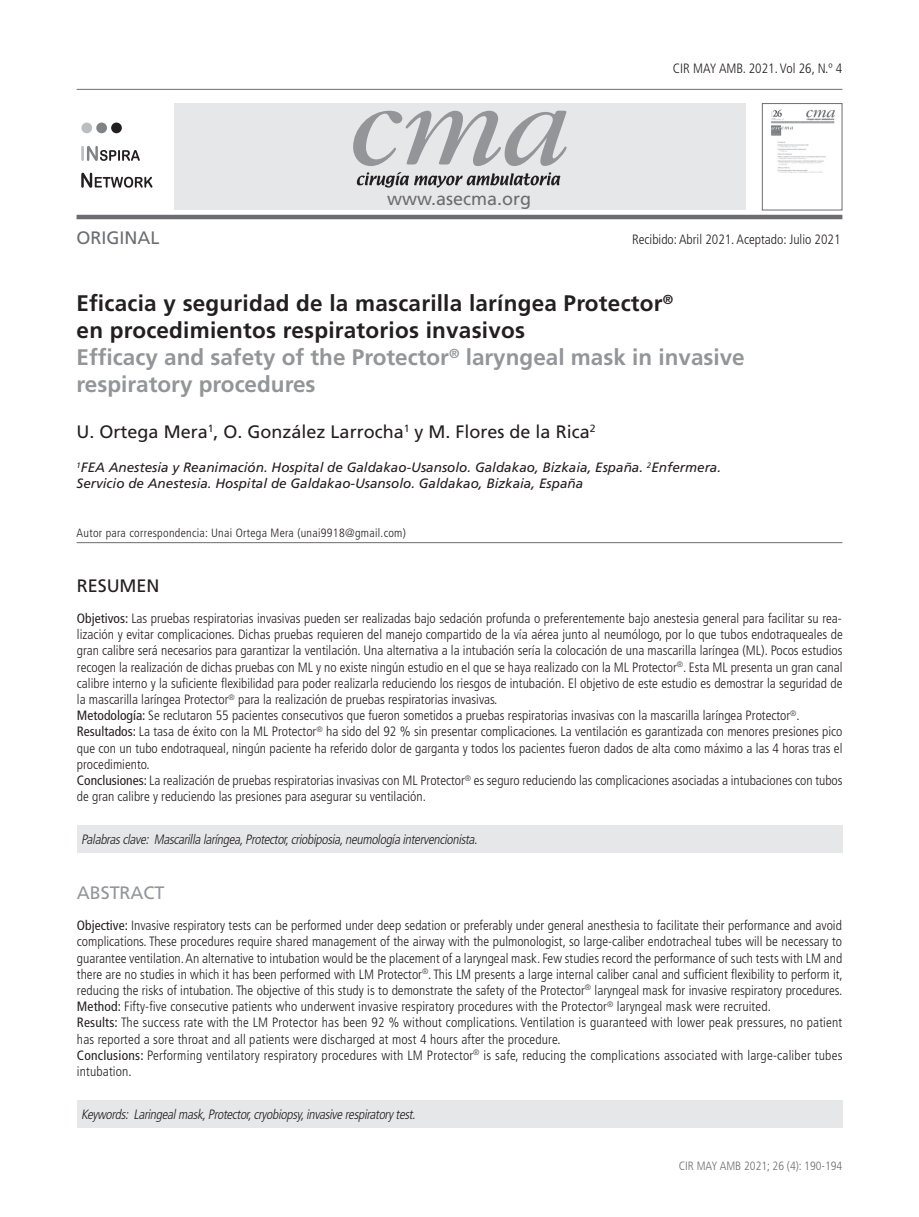
<style>
.page{position:relative;width:919px;height:1217px;background:#fff}
.page>*{position:absolute;margin:0;border:0;box-sizing:border-box;transform-origin:0 0}
.t1{font:700 22.5px/27px "Frutiger";letter-spacing:.01em;color:#231f20}
.t2{font:18px "Frutiger";color:#231f20}
.t3{font:18px "Frutiger";color:#6c6d70}
.t4{font:18px "Frutiger";letter-spacing:-.005em;color:#939598}
.t5{font:300 condensed 13.5px/16.2px "Frutiger";color:#231f20}
.t6{font:italic 13.5px/16.2px "Frutiger";color:#231f20}
.t7{font:italic 300 condensed 13.5px "Frutiger";color:#231f20}
.t8{font:300 condensed 12px "Frutiger";letter-spacing:.025em;color:#231f20}
.t9{font:300 condensed 12px "Frutiger";color:#6c6d70}
.s1{color:#939598}
.s2{font-weight:400}
</style>
<div class="page">
<div style="left:174px;top:103px;width:571px;height:107px;background:#e6e7e9"></div>
<hr style="left:77px;top:89px;width:765px;height:1px;background:#6c6d70">
<hr style="left:77px;top:215px;width:765px;height:4px;background:#6c6d70">
<svg style="left:353px;top:111px;width:213px;height:55px"></svg>
<svg style="left:357px;top:172px;width:203px;height:15px"></svg>
<img style="left:771px;top:109px;width:64px;height:64px">
<div style="left:761px;top:103px;width:81px;height:107px;border:1px solid #6c6d70"></div>
<svg style="left:81px;top:146px;width:59px;height:15px"></svg>
<svg style="left:81px;top:173px;width:71px;height:15px"></svg>
<div style="left:111px;top:122px;width:11px;height:11px;background:#231f20;border-radius:50%"></div>
<div style="left:96px;top:122px;width:11px;height:11px;background:#808285;border-radius:50%"></div>
<div style="left:81px;top:122px;width:11px;height:11px;background:#bcbdc0;border-radius:50%"></div>
<hr style="left:77px;top:542px;width:765px;height:1px;background:#6c6d70">
<div style="left:77px;top:825px;width:765px;height:27px;background:#e6e7e9"></div>
<div style="left:77px;top:1100px;width:765px;height:27px;background:#e6e7e9"></div>
<h2 class="t3" style="left:387px;top:188px;width:146px">www.asecma.org</h2>
<p class="t5" style="left:673px;top:61px;width:171px">CIR MAY AMB. 2021. Vol 26, N.º 4</p>
<h2 class="t3" style="left:77px;top:227px;width:84px">ORIGINAL</h2>
<p class="t5" style="left:632px;top:231px;width:210px">Recibido: Abril 2021. Aceptado: Julio 2021</p>
<h1 class="t1" style="left:77px;top:289px;width:669px">Eficacia y seguridad de la mascarilla laríngea Protector<sup>®<br></sup>en procedimientos respiratorios invasivos<br><span class="s1">Efficacy and safety of the Protector</span><sup>®</sup> <span class="s1">laryngeal mask in invasive respiratory procedures</span></h1>
<h2 class="t2" style="left:77px;top:421px;width:520px">U. Ortega Mera<sup>1</sup>, O. González Larrocha<sup>1</sup> y M. Flores de la Rica<sup>2</sup></h2>
<p class="t6" style="left:77px;top:459px;width:646px"><sup>1</sup>FEA Anestesia y Reanimación. Hospital de Galdakao-Usansolo. Galdakao, Bizkaia, España. <sup>2</sup>Enfermera.<br>Servicio de Anestesia. Hospital de Galdakao-Usansolo. Galdakao, Bizkaia, España</p>
<p class="t8" style="left:77px;top:526px;width:331px">Autor para correspondencia: Unai Ortega Mera (unai9918@gmail.com)</p>
<h2 class="t2" style="left:77px;top:574px;width:84px">RESUMEN</h2>
<p class="t5" style="left:77px;top:610px;width:767px"><span class="s2">Objetivos:</span> Las pruebas respiratorias invasivas pueden ser realizadas bajo sedación profunda o preferentemente bajo anestesia general para facilitar su rea&shy;lización y evitar complicaciones. Dichas pruebas requieren del manejo compartido de la vía aérea junto al neumólogo, por lo que tubos endotraqueales de gran calibre será necesarios para garantizar la ventilación. Una alternativa a la intubación sería la colocación de una mascarilla laríngea (ML). Pocos estudios recogen la realización de dichas pruebas con ML y no existe ningún estudio en el que se haya realizado con la ML Protector<sup>®</sup>. Esta ML presenta un gran canal calibre interno y la suficiente flexibilidad para poder realizarla reduciendo los riesgos de intubación. El objetivo de este estudio es demostrar la seguridad de la mascarilla laríngea Protector<sup>®</sup> para la realización de pruebas respiratorias invasivas.<br><span class="s2">Metodología:</span> Se reclutaron 55 pacientes consecutivos que fueron sometidos a pruebas respiratorias invasivas con la mascarilla laríngea Protector<sup>®</sup>.<br><span class="s2">Resultados:</span> La tasa de éxito con la ML Protector<sup>®</sup> ha sido del 92 % sin presentar complicaciones. La ventilación es garantizada con menores presiones pico que con un tubo endotraqueal, ningún paciente ha referido dolor de garganta y todos los pacientes fueron dados de alta como máximo a las 4 horas tras el procedimiento.<br><span class="s2">Conclusiones:</span> La realización de pruebas respiratorias invasivas con ML Protector<sup>®</sup> es seguro reduciendo las complicaciones asociadas a intubaciones con tubos de gran calibre y reduciendo las presiones para asegurar su ventilación.</p>
<p class="t7" style="left:81px;top:831px;width:400px">Palabrasclave: Mascarillalaríngea,Protector,criobiposia,neumologíaintervencionista.</p>
<h2 class="t4" style="left:77px;top:881px;width:89px">ABSTRACT</h2>
<p class="t5" style="left:77px;top:917px;width:767px"><span class="s2">Objective:</span> Invasive respiratory tests can be performed under deep sedation or preferably under general anesthesia to facilitate their performance and avoid complications. These procedures require shared management of the airway with the pulmonologist, so large-caliber endotracheal tubes will be necessary to guarantee ventilation. An alternative to intubation would be the placement of a laryngeal mask. Few studies record the performance of such tests with LM and there are no studies in which it has been performed with LM Protector<sup>®</sup>. This LM presents a large internal caliber canal and sufficient flexibility to perform it, reducing the risks of intubation. The objective of this study is to demonstrate the safety of the Protector<sup>®</sup> laryngeal mask for invasive respiratory procedures.<br><span class="s2">Method:</span> Fifty-five consecutive patients who underwent invasive respiratory procedures with the Protector<sup>®</sup> laryngeal mask were recruited.<br><span class="s2">Results:</span> The success rate with the LM Protector has been 92 % without complications. Ventilation is guaranteed with lower peak pressures, no patient has reported a sore throat and all patients were discharged at most 4 hours after the procedure.<br><span class="s2">Conclusions:</span> Performing ventilatory respiratory procedures with LM Protector<sup>®</sup> is safe, reducing the complications associated with large-caliber tubes intubation.</p>
<p class="t7" style="left:81px;top:1106px;width:338px">Keywords: Laringealmask,Protector,cryobiopsy,invasiverespiratorytest.</p>
<p class="t9" style="left:678px;top:1158px;width:165px">CIR MAY AMB 2021; 26 (4): 190-194</p>
</div>
